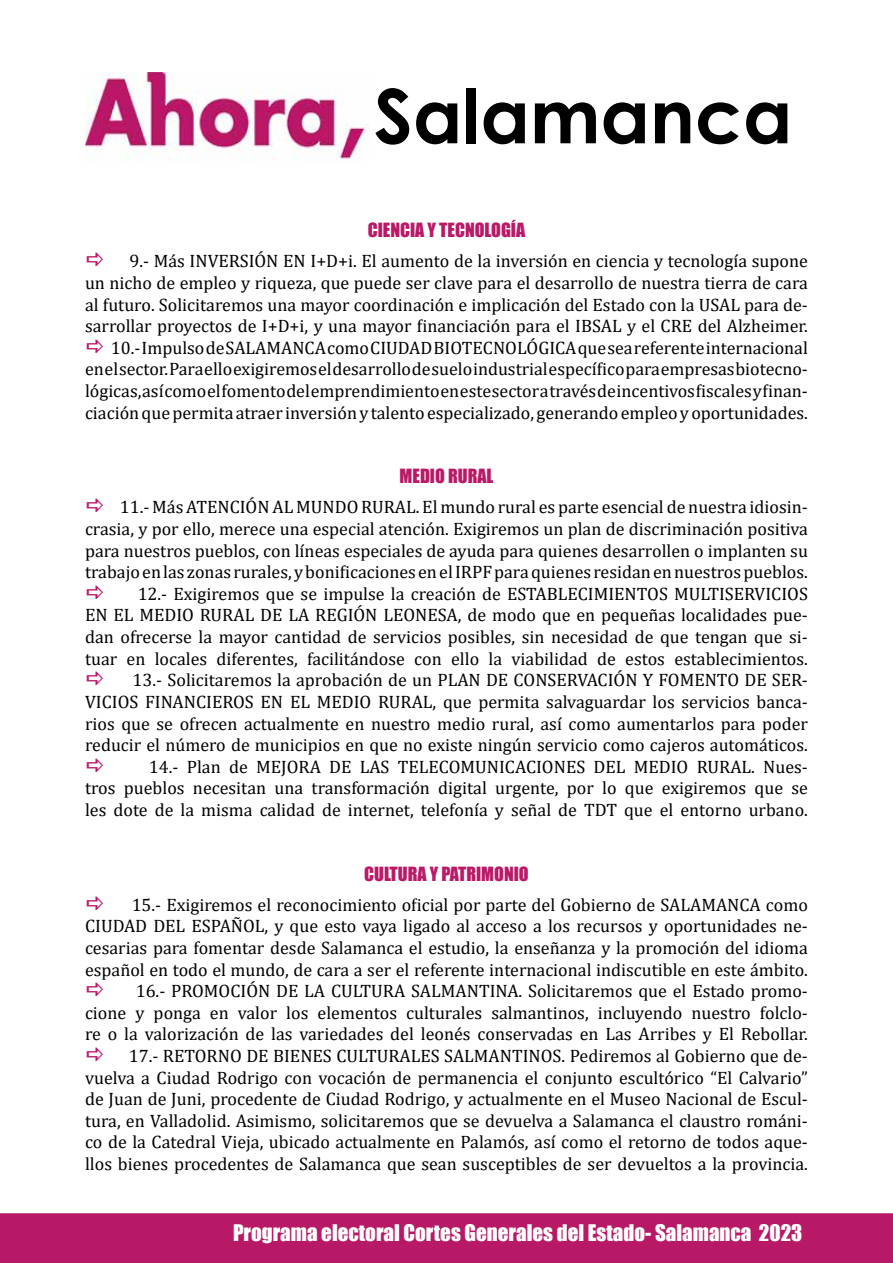
<style>
.page{position:relative;width:893px;height:1263px;background:#fff}
.page>*{position:absolute;margin:0;border:0;box-sizing:border-box;transform-origin:0 0}
.t1{font:700 75px "Century Gothic";color:#000}
.t2{font:21px "Impact";color:#fff}
.t3{font:18px/21.6px "Cambria";color:#000;text-align:right}
.t4{font:18px "Impact";color:#b91a67}
</style>
<div class="page">
<div style="left:0;top:1213px;width:893px;height:50px;background:#b81967"></div>
<img style="left:85px;top:72px;width:284px;height:88px">
<h1 class="t1" style="left:374px;top:59px;width:420px">Salamanca</h1>
<p class="t4" style="left:368px;top:216px;width:159px">CIENCIA Y TECNOLOGÍA</p>
<p class="t3" style="left:85px;top:250px;width:724px">9.- Más INVERSIÓN EN I+D+i. El aumento de la inversión en ciencia y tecnología supone<br>un nicho de empleo y riqueza, que puede ser clave para el desarrollo de nuestra tierra de cara al futuro. Solicitaremos una mayor coordinación e implicación del Estado con la USAL para de&shy;sarrollar proyectos de I+D+i, y una mayor financiación para el IBSAL y el CRE del Alzheimer.<br>10.- Impulso de SALAMANCA como CIUDAD BIOTECNOLÓGICA que sea referente internacional<br>en el sector. Para ello exigiremos el desarrollo de suelo industrial específico para empresas biotecno&shy;lógicas, así como el fomento del emprendimiento en este sector a través de incentivos fiscales y finan&shy;ciación que permita atraer inversión y talento especializado, generando empleo y oportunidades.</p>
<p class="t4" style="left:400px;top:462px;width:95px">MEDIO RURAL</p>
<p class="t3" style="left:85px;top:496px;width:724px">11.- Más ATENCIÓN AL MUNDO RURAL. El mundo rural es parte esencial de nuestra idiosin&shy;crasia, y por ello, merece una especial atención. Exigiremos un plan de discriminación positiva para nuestros pueblos, con líneas especiales de ayuda para quienes desarrollen o implanten su trabajo en las zonas rurales, y bonificaciones en el IRPF para quienes residan en nuestros pueblos.<br>12.- Exigiremos que se impulse la creación de ESTABLECIMIENTOS MULTISERVICIOS<br>EN EL MEDIO RURAL DE LA REGIÓN LEONESA, de modo que en pequeñas localidades pue&shy;dan ofrecerse la mayor cantidad de servicios posibles, sin necesidad de que tengan que si&shy;tuar en locales diferentes, facilitándose con ello la viabilidad de estos establecimientos.<br>13.- Solicitaremos la aprobación de un PLAN DE CONSERVACIÓN Y FOMENTO DE SER-VICIOS FINANCIEROS EN EL MEDIO RURAL, que permita salvaguardar los servicios banca&shy;rios que se ofrecen actualmente en nuestro medio rural, así como aumentarlos para poder reducir el número de municipios en que no existe ningún servicio como cajeros automáticos.<br>14.- Plan de MEJORA DE LAS TELECOMUNICACIONES DEL MEDIO RURAL. Nues-<br>tros pueblos necesitan una transformación digital urgente, por lo que exigiremos que se les dote de la misma calidad de internet, telefonía y señal de TDT que el entorno urbano.</p>
<p class="t4" style="left:364px;top:860px;width:166px">CULTURA Y PATRIMONIO</p>
<p class="t3" style="left:85px;top:894px;width:724px">15.- Exigiremos el reconocimiento oficial por parte del Gobierno de SALAMANCA como CIUDAD DEL ESPAÑOL, y que esto vaya ligado al acceso a los recursos y oportunidades ne&shy;cesarias para fomentar desde Salamanca el estudio, la enseñanza y la promoción del idioma español en todo el mundo, de cara a ser el referente internacional indiscutible en este ámbito.<br>16.- PROMOCIÓN DE LA CULTURA SALMANTINA. Solicitaremos que el Estado promo-<br>cione y ponga en valor los elementos culturales salmantinos, incluyendo nuestro folclo&shy;re o la valorización de las variedades del leonés conservadas en Las Arribes y El Rebollar.<br>17.- RETORNO DE BIENES CULTURALES SALMANTINOS. Pediremos al Gobierno que de&shy;vuelva a Ciudad Rodrigo con vocación de permanencia el conjunto escultórico “El Calvario” de Juan de Juni, procedente de Ciudad Rodrigo, y actualmente en el Museo Nacional de Escul&shy;tura, en Valladolid. Asimismo, solicitaremos que se devuelva a Salamanca el claustro románi&shy;co de la Catedral Vieja, ubicado actualmente en Palamós, así como el retorno de todos aque&shy;llos bienes procedentes de Salamanca que sean susceptibles de ser devueltos a la provincia.</p>
<p class="t2" style="left:233px;top:1216px;width:571px">Programa electoral Cortes Generales del Estado- Salamanca 2023</p>
</div>
